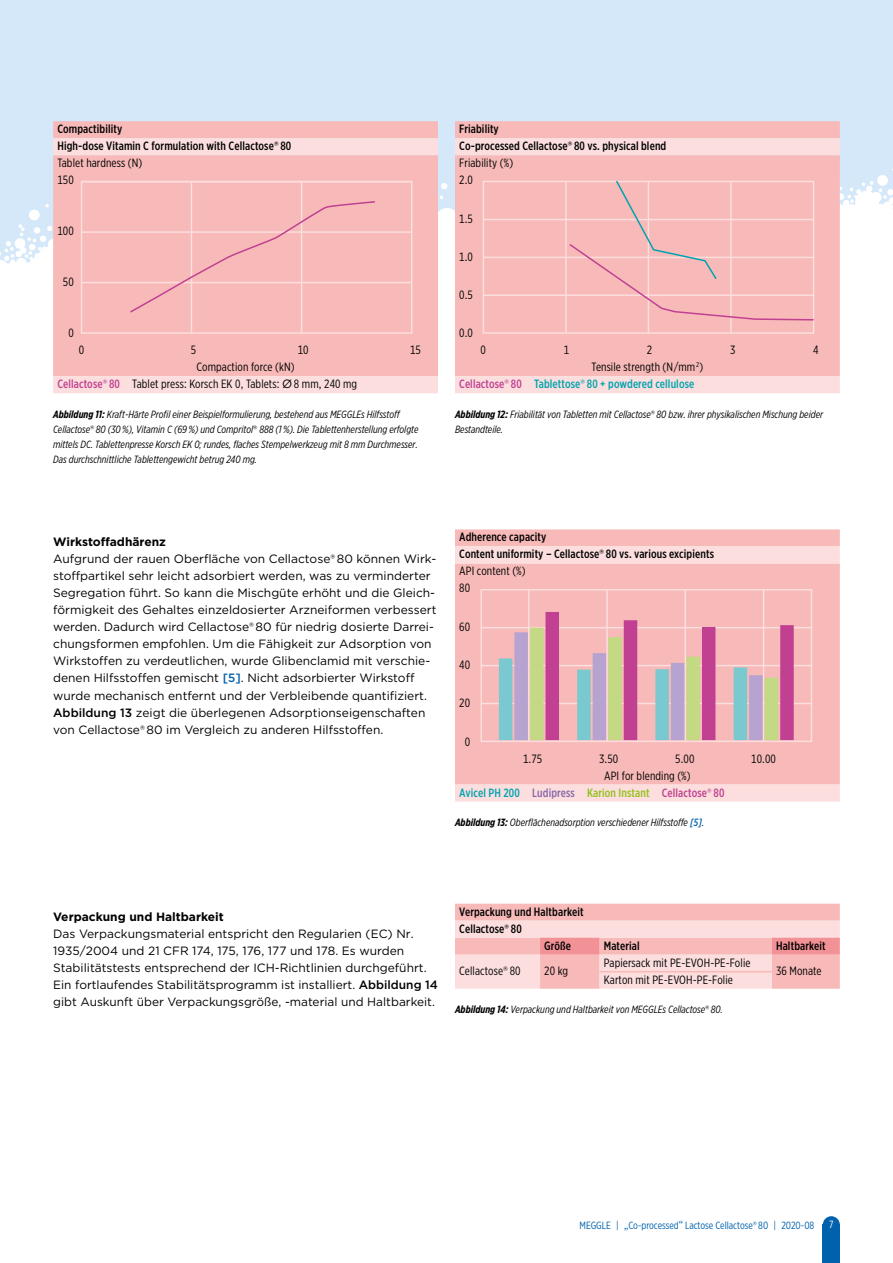
<style>
.page{position:relative;width:893px;height:1263px;background:#fff}
.page>*{position:absolute;margin:0;border:0;box-sizing:border-box;transform-origin:0 0}
.t1{font:12px/17px "Gotham";color:#000}
.t2{font:500 12px/17px "Gotham X Narrow";letter-spacing:.01em;color:#000}
.t3{font:12px/17px "Gotham X Narrow";letter-spacing:.01em;color:#000}
.t4{font:500 12px/17.1px "Gotham X Narrow";letter-spacing:.01em;color:#00a3af}
.t5{font:700 12px "Gotham";color:#000}
.t6{font:italic 10.5px/15px "Gotham X Narrow";color:#000}
.t7{font:10.5px "Gotham X Narrow";color:#0061ad}
.t8{font:10.5px "Gotham X Narrow";color:#fff}
.s1{font-family:"Gotham"}
.s2{font-weight:400}
.s3{font-weight:500;color:#c14091}
.s4{font-family:"Gotham";font-weight:500;color:#c14091}
.s5{font-weight:400;color:#000}
.s6{color:#c14091}
.s7{font-family:"Gotham";color:#c14091}
.s8{font-weight:700}
.s9{font-family:"Gotham";font-style:normal}
.s10{font-weight:500;color:#0061ad}
.s11{font-weight:500}
.s12{font-weight:500;color:#00a3af}
.s13{font-weight:500;color:#8967aa}
.s14{font-weight:500;color:#94c11c}
.s15{font-size:12px}
</style>
<div class="page">
<div style="left:0;top:0;width:893px;height:455px;background:#d4e8f9"></div>
<svg style="left:0;top:169px;width:893px;height:286px;background:#fbfdfe"></svg>
<div style="left:823px;top:1225px;width:17px;height:38px;background:#0061ad"></div>
<div style="left:823px;top:1216px;width:17px;height:17px;background:#0061ad;border-radius:50%"></div>
<div style="left:53px;top:121px;width:385px;height:17px;background:#f7bab9"></div>
<svg style="left:53px;top:138px;width:385px;height:255px;background:#f7c1c0"></svg>
<div style="left:81px;top:181px;width:331px;height:153px;border:2px solid #fbdedd"></div>
<hr style="left:191px;top:181px;width:1px;height:152px;background:#fbdedd">
<hr style="left:301px;top:181px;width:1px;height:152px;background:#fbdedd">
<hr style="left:82px;top:181px;width:330px;height:2px;background:#fbdedd">
<hr style="left:82px;top:231px;width:330px;height:2px;background:#fbdedd">
<hr style="left:82px;top:282px;width:330px;height:1px;background:#fbdedd">
<svg style="left:129px;top:200px;width:247px;height:114px;background:#f6b9b9"></svg>
<div style="left:455px;top:121px;width:385px;height:17px;background:#f7bab9"></div>
<svg style="left:455px;top:138px;width:385px;height:255px;background:#f7c1c0"></svg>
<div style="left:483px;top:181px;width:331px;height:153px;border:2px solid #fbdedd"></div>
<hr style="left:648px;top:182px;width:1px;height:151px;background:#fbdedd">
<hr style="left:565px;top:182px;width:2px;height:151px;background:#fbdedd">
<hr style="left:730px;top:182px;width:2px;height:151px;background:#fbdedd">
<hr style="left:483px;top:219px;width:331px;height:1px;background:#fbdedd">
<hr style="left:483px;top:257px;width:331px;height:1px;background:#fbdedd">
<hr style="left:483px;top:294px;width:331px;height:2px;background:#fbdedd">
<svg style="left:568px;top:180px;width:247px;height:141px;background:#f5baba"></svg>
<div style="left:455px;top:529px;width:385px;height:17px;background:#f7bab9"></div>
<svg style="left:455px;top:546px;width:385px;height:255px;background:#f7c0bf"></svg>
<div style="left:480px;top:589px;width:332px;height:153px;border:2px solid #fbdedd"></div>
<hr style="left:606px;top:590px;width:2px;height:151px;background:#fbdedd">
<hr style="left:528px;top:590px;width:2px;height:151px;background:#fbdedd">
<hr style="left:685px;top:590px;width:1px;height:151px;background:#fbdedd">
<hr style="left:763px;top:590px;width:1px;height:151px;background:#fbdedd">
<hr style="left:481px;top:665px;width:331px;height:1px;background:#fbdedd">
<hr style="left:481px;top:627px;width:331px;height:1px;background:#fbdedd">
<hr style="left:481px;top:703px;width:331px;height:1px;background:#fbdedd">
<div style="left:499px;top:658px;width:13px;height:82px;background:#7ac9d0"></div>
<div style="left:514px;top:632px;width:14px;height:108px;background:#b6a3cf"></div>
<div style="left:530px;top:628px;width:13px;height:112px;background:#c4d983"></div>
<div style="left:545px;top:612px;width:14px;height:128px;background:#c14091"></div>
<div style="left:577px;top:670px;width:14px;height:70px;background:#7ac9d0"></div>
<div style="left:593px;top:653px;width:13px;height:87px;background:#b6a3cf"></div>
<div style="left:608px;top:637px;width:14px;height:103px;background:#c4d983"></div>
<div style="left:624px;top:620px;width:13px;height:120px;background:#c14091"></div>
<div style="left:655px;top:669px;width:14px;height:71px;background:#7ac9d0"></div>
<div style="left:671px;top:663px;width:13px;height:77px;background:#b6a3cf"></div>
<div style="left:686px;top:657px;width:14px;height:83px;background:#c4d983"></div>
<div style="left:702px;top:627px;width:13px;height:113px;background:#c14091"></div>
<div style="left:734px;top:667px;width:13px;height:73px;background:#7ac9d0"></div>
<div style="left:749px;top:675px;width:14px;height:65px;background:#b6a3cf"></div>
<div style="left:765px;top:678px;width:13px;height:62px;background:#c4d983"></div>
<div style="left:780px;top:625px;width:14px;height:115px;background:#c14091"></div>
<svg style="left:455px;top:904px;width:385px;height:85px;background:#f8c8c8"></svg>
<hr style="left:600px;top:971px;width:172px;height:1px;background:#f7bab9">
<p class="t2" style="left:57px;top:120px;width:235px">Compactibility<br>High-dose Vitamin C formulation with Cellactose<span class="s1">®</span> 80<br><span class="s2">Tablet hardness (N)<br>150</span></p>
<p class="t3" style="left:57px;top:222px;width:18px">100</p>
<p class="t3" style="left:63px;top:273px;width:12px">50</p>
<p class="t3" style="left:68px;top:324px;width:7px">0</p>
<p class="t3" style="left:79px;top:341px;width:7px">0</p>
<p class="t3" style="left:191px;top:341px;width:7px">5</p>
<p class="t3" style="left:298px;top:341px;width:12px">10</p>
<p class="t3" style="left:410px;top:341px;width:12px">15</p>
<p class="t3" style="left:57px;top:358px;width:301px;text-indent:139px">Compaction force (kN)<br><span class="s3">Cellactose</span><span class="s4">®</span> <span class="s3">80</span> Tablet press: Korsch EK 0, Tablets: <span class="s1">Ø</span> 8 mm, 240 mg</p>
<p class="t2" style="left:459px;top:120px;width:209px">Friability<br>Co-processed Cellactose<span class="s1">®</span> 80 vs. physical blend<br><span class="s2">Friability (%)<br>2.0</span></p>
<p class="t3" style="left:459px;top:210px;width:15px">1.5</p>
<p class="t3" style="left:459px;top:248px;width:15px">1.0</p>
<p class="t3" style="left:459px;top:286px;width:15px">0.5</p>
<p class="t3" style="left:459px;top:324px;width:15px">0.0</p>
<p class="t3" style="left:480px;top:341px;width:7px">0</p>
<p class="t3" style="left:564px;top:341px;width:7px">1</p>
<p class="t3" style="left:647px;top:341px;width:7px">2</p>
<p class="t3" style="left:730px;top:341px;width:7px">3</p>
<p class="t3" style="left:813px;top:341px;width:7px">4</p>
<p class="t4" style="left:459px;top:358px;width:246px;text-indent:132px"><span class="s5">Tensile strength (N/mm</span> <sup>2</sup><span class="s5">)<br></span><span class="s6">Cellactose</span><span class="s7">®</span> <span class="s6">80</span> Tablettose<span class="s1">®</span> 80 + powdered cellulose</p>
<p class="t6" style="left:53px;top:406px;width:367px"><span class="s8">Abbildung 11:</span> Kraft-Härte Profil einer Beispielformulierung, bestehend aus MEGGLEs Hilfsstoff Cellactose<span class="s9">®</span> 80 (30 %), Vitamin C (69 %) und Compritol<span class="s9">®</span> 888 (1 %). Die Tablettenherstellung erfolgte mittels DC. Tablettenpresse Korsch EK 0; rundes, flaches Stempelwerkzeug mit 8 mm Durchmesser.<br>Das durchschnittliche Tablettengewicht betrug 240 mg.</p>
<p class="t6" style="left:455px;top:406px;width:370px"><span class="s8">Abbildung 12:</span> Friabilität von Tabletten mit Cellactose<span class="s9">®</span> 80 bzw. ihrer physikalischen Mischung beider<br>Bestandteile.</p>
<p class="t5" style="left:53px;top:534px;width:114px">Wirkstoffadhärenz</p>
<p class="t1" style="left:53px;top:550px;width:385px">Aufgrund der rauen Oberfläche von Cellactose® 80 können Wirk&shy;stoffpartikel sehr leicht adsorbiert werden, was zu verminderter Segregation führt. So kann die Mischgüte erhöht und die Gleich&shy;förmigkeit des Gehaltes einzeldosierter Arzneiformen verbessert werden. Dadurch wird Cellactose® 80 für niedrig dosierte Darrei&shy;chungsformen empfohlen. Um die Fähigkeit zur Adsorption von Wirkstoffen zu verdeutlichen, wurde Glibenclamid mit verschie&shy;denen Hilfsstoffen gemischt <span class="s10">[5]</span>. Nicht adsorbierter Wirkstoff wurde mechanisch entfernt und der Verbleibende quantifiziert.<br><span class="s11">Abbildung 13</span> zeigt die überlegenen Adsorptionseigenschaften von Cellactose® 80 im Vergleich zu anderen Hilfsstoffen.</p>
<p class="t2" style="left:459px;top:529px;width:256px">Adherence capacity<br>Content uniformity – Cellactose<span class="s1">®</span> 80 vs. various excipients<br><span class="s2">API content (%)<br>80</span></p>
<p class="t3" style="left:459px;top:618px;width:12px">60</p>
<p class="t3" style="left:459px;top:656px;width:12px">40</p>
<p class="t3" style="left:459px;top:694px;width:12px">20</p>
<p class="t3" style="left:465px;top:733px;width:7px">0</p>
<p class="t3" style="left:523px;top:750px;width:21px">1.75</p>
<p class="t3" style="left:599px;top:750px;width:21px">3.50</p>
<p class="t3" style="left:675px;top:750px;width:21px">5.00</p>
<p class="t3" style="left:751px;top:750px;width:26px">10.00</p>
<p class="t3" style="left:459px;top:767px;width:267px;text-indent:145px">API for blending (%)<br><span class="s12">Avicel PH 200</span> <span class="s13">Ludipress</span> <span class="s14">Karion Instant</span> <span class="s3">Cellactose</span><span class="s4">®</span> <span class="s3">80</span></p>
<p class="t6" style="left:455px;top:815px;width:251px"><span class="s8">Abbildung 13:</span> Oberflächenadsorption verschiedener Hilfsstoffe <span class="s10">[5]</span>.</p>
<p class="t5" style="left:53px;top:908px;width:172px">Verpackung und Haltbarkeit</p>
<p class="t1" style="left:53px;top:925px;width:386px">Das Verpackungsmaterial entspricht den Regularien (EC) Nr.<br>1935/2004 und 21 CFR 174, 175, 176, 177 und 178. Es wurden Stabilitätstests entsprechend der ICH-Richtlinien durchgeführt.<br>Ein fortlaufendes Stabilitätsprogramm ist installiert. <span class="s11">Abbildung 14 </span>gibt Auskunft über Verpackungsgröße, -material und Haltbarkeit.</p>
<p class="t2" style="left:459px;top:903px;width:126px">Verpackung und Haltbarkeit</p>
<p class="t2" style="left:459px;top:920px;width:64px">Cellactose<span class="s1">®</span> 80</p>
<p class="t2" style="left:544px;top:937px;width:28px">Größe</p>
<p class="t2" style="left:604px;top:937px;width:37px">Material</p>
<p class="t2" style="left:776px;top:937px;width:51px">Haltbarkeit</p>
<p class="t3" style="left:459px;top:962px;width:63px">Cellactose<span class="s1">®</span> 80</p>
<p class="t3" style="left:544px;top:962px;width:25px">20 kg</p>
<p class="t3" style="left:604px;top:954px;width:148px">Papiersack mit PE-EVOH-PE-Folie</p>
<p class="t3" style="left:776px;top:962px;width:47px">36 Monate</p>
<p class="t3" style="left:604px;top:971px;width:131px">Karton mit PE-EVOH-PE-Folie</p>
<p class="t6" style="left:455px;top:1002px;width:269px"><span class="s8">Abbildung 14:</span> Verpackung und Haltbarkeit von MEGGLEs Cellactose<span class="s9">®</span> 80.</p>
<p class="t7" style="left:579px;top:1219px;width:236px">MEGGLE | <span class="s15">„</span>Co-processed<span class="s15">“</span> Lactose Cellactose<span class="s1">®</span> 80 | 2020-08</p>
<p class="t8" style="left:829px;top:1218px;width:6px">7</p>
</div>
